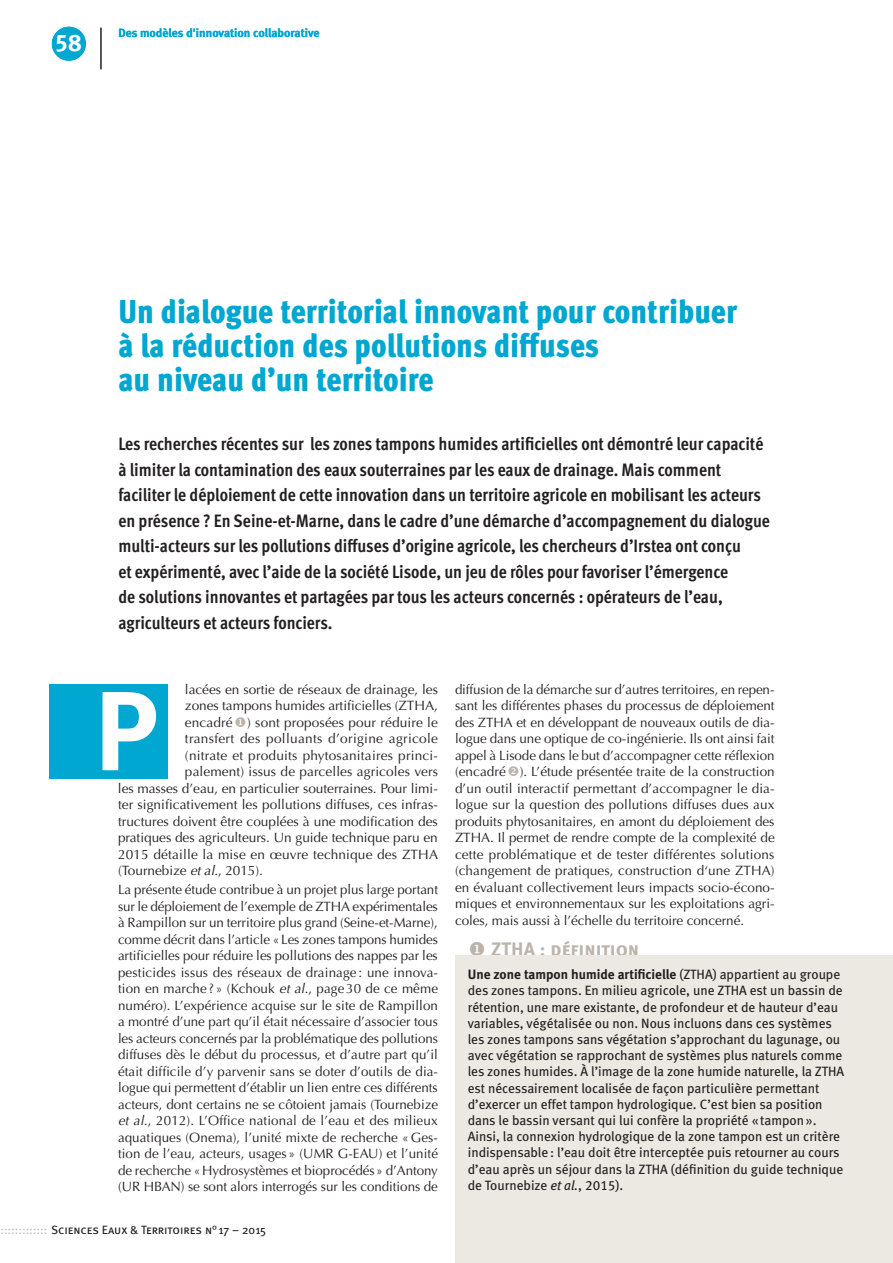
<style>
.page{position:relative;width:893px;height:1263px;background:#fff}
.page>*{position:absolute;margin:0;border:0;box-sizing:border-box;transform-origin:0 0}
.t1{font:112.5px "Meta Bold LF Caps";color:#fff}
.t2{font:900 33px/34px "Meta Cond OT";color:#00a7d1}
.t3{font:24px "Meta Bold Caps Expert";color:#fff}
.t4{font:19.5px "Meta Bold LF Caps";color:#bcb4ab}
.t5{font:700 18px/25.5px "Meta Cond OT";color:#231f20}
.t6{font:13.5px/16.5px "Optima";color:#231f20;text-align:justify}
.t7{font:13.5px/16.2px "Meta Book LF";color:#231f20}
.t8{font:13.5px "Meta Bold LF";color:#231f20}
.t9{font:13.5px "Optima";letter-spacing:.025em;color:#231f20}
.t10{font:12px "Meta Book Caps";letter-spacing:-.005em;color:#231f20}
.t11{font:700 12px "Meta";color:#00a7d1}
.s1{color:#bcb4ab}
.s2{font-style:italic}
.s3{font-family:"Meta Book LF"}
.s4{color:#bcbdc0}
</style>
<div class="page">
<div style="left:50px;top:684px;width:118px;height:94px;background:#00a7d1"></div>
<div style="left:455px;top:956px;width:438px;height:307px;background:#ece9e3"></div>
<div style="left:52px;top:27px;width:34px;height:34px;background:#00a7d1;border-radius:50%"></div>
<hr style="left:101px;top:28px;width:1px;height:41px;background:#231f20">
<h3 class="t3" style="left:56px;top:28px;width:28px">58</h3>
<p class="t11" style="left:118px;top:25px;width:203px">Des modèles d'innovation collaborative</p>
<h2 class="t2" style="left:118px;top:295px;width:620px">Un dialogue territorial innovant pour contribuer à la réduction des pollutions diffuses<br>au niveau d’un territoire</h2>
<p class="t5" style="left:118px;top:432px;width:653px">Les recherches récentes sur les zones tampons humides artificielles ont démontré leur capacité à limiter la contamination des eaux souterraines par les eaux de drainage. Mais comment faciliter le déploiement de cette innovation dans un territoire agricole en mobilisant les acteurs en présence ? En Seine-et-Marne, dans le cadre d’une démarche d’accompagnement du dialogue multi-acteurs sur les pollutions diffuses d’origine agricole, les chercheurs d’Irstea ont conçu<br>et expérimenté, avec l’aide de la société Lisode, un jeu de rôles pour favoriser l’émergence<br>de solutions innovantes et partagées par tous les acteurs concernés : opérateurs de l’eau, agriculteurs et acteurs fonciers.</p>
<p class="t6" style="left:185px;top:681px;width:255px">lacées en sortie de réseaux de drainage, les</p>
<p class="t6" style="left:185px;top:698px;width:254px">zones tampons humides artificielles (ZTHA,</p>
<p class="t6" style="left:185px;top:714px;width:254px">encadré<span class="s1">◆</span>) sont proposées pour réduire le</p>
<p class="t9" style="left:185px;top:731px;width:255px">transfert des polluants d’origine agricole</p>
<p class="t6" style="left:185px;top:747px;width:254px">(nitrate et produits phytosanitaires princi-</p>
<p class="t6" style="left:185px;top:764px;width:255px">palement) issus de parcelles agricoles vers</p>
<p class="t6" style="left:118px;top:780px;width:321px">les masses d’eau, en particulier souterraines. Pour limi-</p>
<p class="t6" style="left:118px;top:797px;width:321px">ter significativement les pollutions diffuses, ces infras-</p>
<p class="t6" style="left:118px;top:813px;width:321px">tructures doivent être couplées à une modification des</p>
<p class="t6" style="left:118px;top:830px;width:321px">pratiques des agriculteurs. Un guide technique paru en</p>
<p class="t6" style="left:118px;top:846px;width:322px">2015 détaille la mise en œuvre technique des ZTHA</p>
<p class="t6" style="left:118px;top:863px;width:147px">(Tournebize <span class="s2">et al</span>., 2015).</p>
<p class="t6" style="left:118px;top:881px;width:322px">La présente étude contribue à un projet plus large portant sur le déploiement de l’exemple de ZTHA expérimentales à Rampillon sur un territoire plus grand (Seine-et-Marne), comme décrit dans l’article «Les zones tampons humides artificielles pour réduire les pollutions des nappes par les pesticides issus des réseaux de drainage : une innova&shy;tion en marche ? » (Kchouk <span class="s2">et al</span>., page30 de ce même numéro). L’expérience acquise sur le site de Rampillon a montré d’une part qu’il était nécessaire d’associer tous les acteurs concernés par la problématique des pollutions diffuses dès le début du processus, et d’autre part qu’il était difficile d’y parvenir sans se doter d’outils de dia&shy;logue qui permettent d’établir un lien entre ces différents acteurs, dont certains ne se côtoient jamais (Tournebize <span class="s2">et al.</span>, 2012). L’Office national de l’eau et des milieux aquatiques (Onema), l’unité mixte de recherche «Ges&shy;tion de l’eau, acteurs, usages » (UMR G-EAU) et l’unité de recherche «Hydrosystèmes et bioprocédés» d’Antony (UR HBAN) se sont alors interrogés sur les conditions de</p>
<h1 class="t1" style="left:94px;top:664px;width:67px">P</h1>
<p class="t6" style="left:455px;top:681px;width:321px">diffusion de la démarche sur d’autres territoires, en repen&shy;sant les différentes phases du processus de déploiement des ZTHA et en développant de nouveaux outils de dia&shy;logue dans une optique de co-ingénierie. Ils ont ainsi fait appel à Lisode dans le but d’accompagner cette réflexion (encadré<span class="s1">❖</span>). L’étude présentée traite de la construction d’un outil interactif permettant d’accompagner le dia&shy;logue sur la question des pollutions diffuses dues aux produits phytosanitaires, en amont du déploiement des ZTHA. Il permet de rendre compte de la complexité de cette problématique et de tester différentes solutions (changement de pratiques, construction d‘une ZTHA) en évaluant collectivement leurs impacts socio-écono&shy;miques et environnementaux sur les exploitations agri&shy;coles, mais aussi à l’échelle du territoire concerné.</p>
<h3 class="t4" style="left:468px;top:937px;width:172px">◆ ZTHA : définition</h3>
<p class="t8" style="left:468px;top:966px;width:374px">Une zone tampon humide artificielle <span class="s3">(ZTHA) appartient au groupe</span></p>
<p class="t7" style="left:468px;top:982px;width:378px">des zones tampons. En milieu agricole, une ZTHA est un bassin de rétention, une mare existante, de profondeur et de hauteur d’eau variables, végétalisée ou non. Nous incluons dans ces systèmes les zones tampons sans végétation s’approchant du lagunage, ou avec végétation se rapprochant de systèmes plus naturels comme les zones humides. À l’image de la zone humide naturelle, la ZTHA est nécessairement localisée de façon particulière permettant d’exercer un effet tampon hydrologique. C’est bien sa position dans le bassin versant qui lui confère la propriété «tampon».<br>Ainsi, la connexion hydrologique de la zone tampon est un critère indispensable: l’eau doit être interceptée puis retourner au cours d’eau après un séjour dans la ZTHA (définition du guide technique de Tournebize <span class="s2">et al.</span>, 2015).</p>
<p class="t10" style="left:0;top:1223px;width:267px"><span class="s4">:::::::::::::</span> Sciences Eaux &amp; Territoires n° 17 – 2015</p>
</div>
